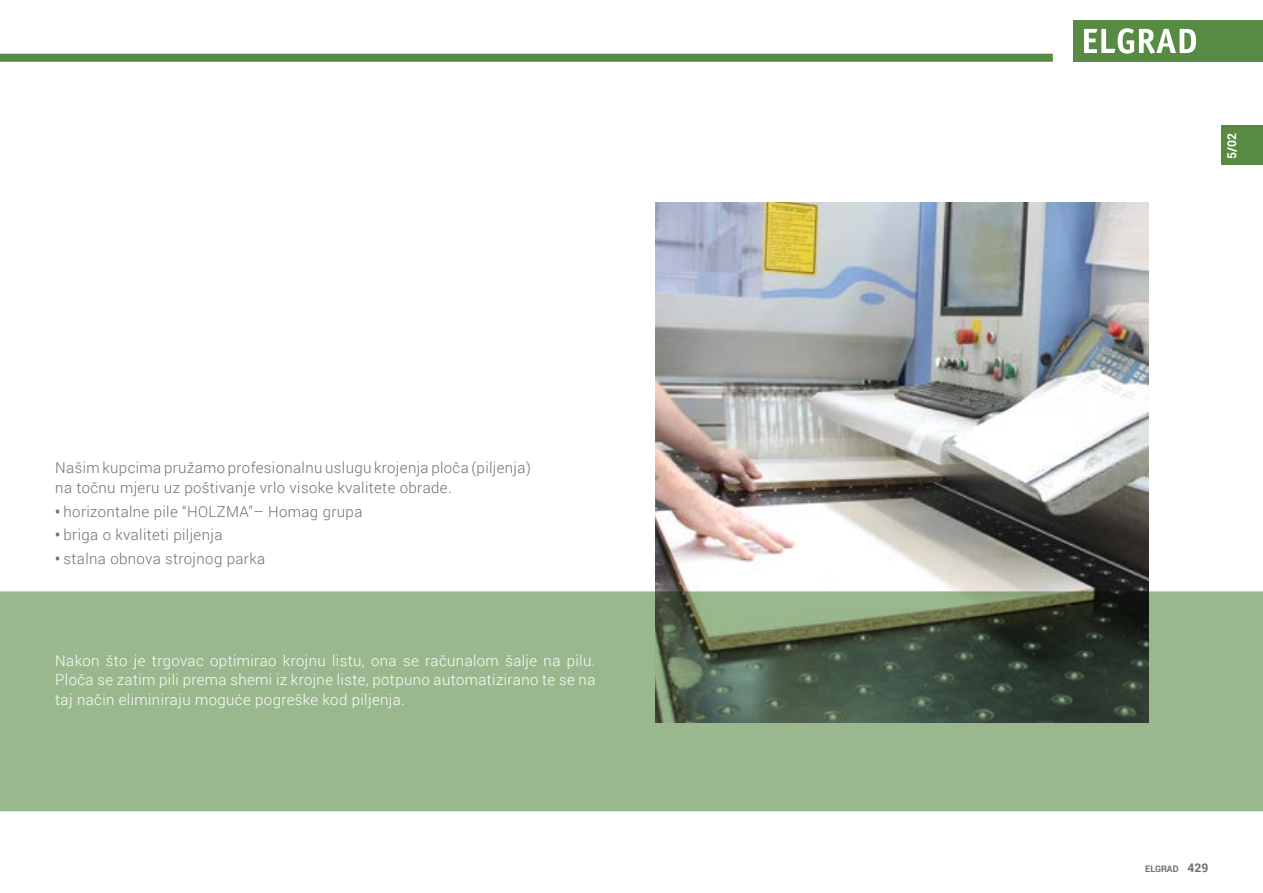
<style>
.page{position:relative;width:1263px;height:893px;background:#fff}
.page>*{position:absolute;margin:0;border:0;box-sizing:border-box;transform-origin:0 0}
.t1{font:300 15px/19.5px "Roboto";letter-spacing:.025em;color:#6d6e71}
.t2{font:300 15px/19.5px "Roboto";letter-spacing:.025em;color:#fff;text-align:justify}
.t3{font:700 12.15px "Roboto";color:#fff}
.t4{font:700 9px "Roboto";color:#6d6e71}
.s1{font-family:"Roboto Condensed";font-weight:700}
.s2{font-size:12px}
</style>
<div class="page">
<img style="left:656px;top:202px;width:493px;height:389px">
<svg style="left:0;top:591px;width:1263px;height:220px;background:#88a27e"></svg>
<div style="left:0;top:54px;width:1053px;height:8px;background:#578a43"></div>
<div style="left:1073px;top:20px;width:190px;height:42px;background:#578a43"></div>
<svg style="left:1084px;top:28px;width:112px;height:26px"></svg>
<div style="left:1222px;top:125px;width:41px;height:40px;background:#578a43"></div>
<p class="t1" style="left:55px;top:458px;width:477px">Našim kupcima pružamo profesionalnu uslugu krojenja ploča (piljenja) na točnu mjeru uz poštivanje vrlo visoke kvalitete obrade.</p>
<p class="t1" style="left:55px;top:501px;width:309px"><span class="s1">•</span> horizontalne pile “HOLZMA”– Homag grupa</p>
<p class="t1" style="left:55px;top:525px;width:169px"><span class="s1">•</span> briga o kvaliteti piljenja</p>
<p class="t1" style="left:55px;top:548px;width:211px"><span class="s1">•</span> stalna obnova strojnog parka</p>
<p class="t2" style="left:55px;top:650px;width:542px">Nakon što je trgovac optimirao krojnu listu, ona se računalom šalje na pilu.<br>Ploča se zatim pili prema shemi iz krojne liste, potpuno automatizirano te se na taj način eliminiraju moguće pogreške kod piljenja.</p>
<p class="t3" style="left:1223px;top:159px;width:27px;rotate:-90deg">5/02</p>
<p class="t4" style="left:1145px;top:862px;width:65px">ELGRAD <span class="s2">429</span></p>
</div>
